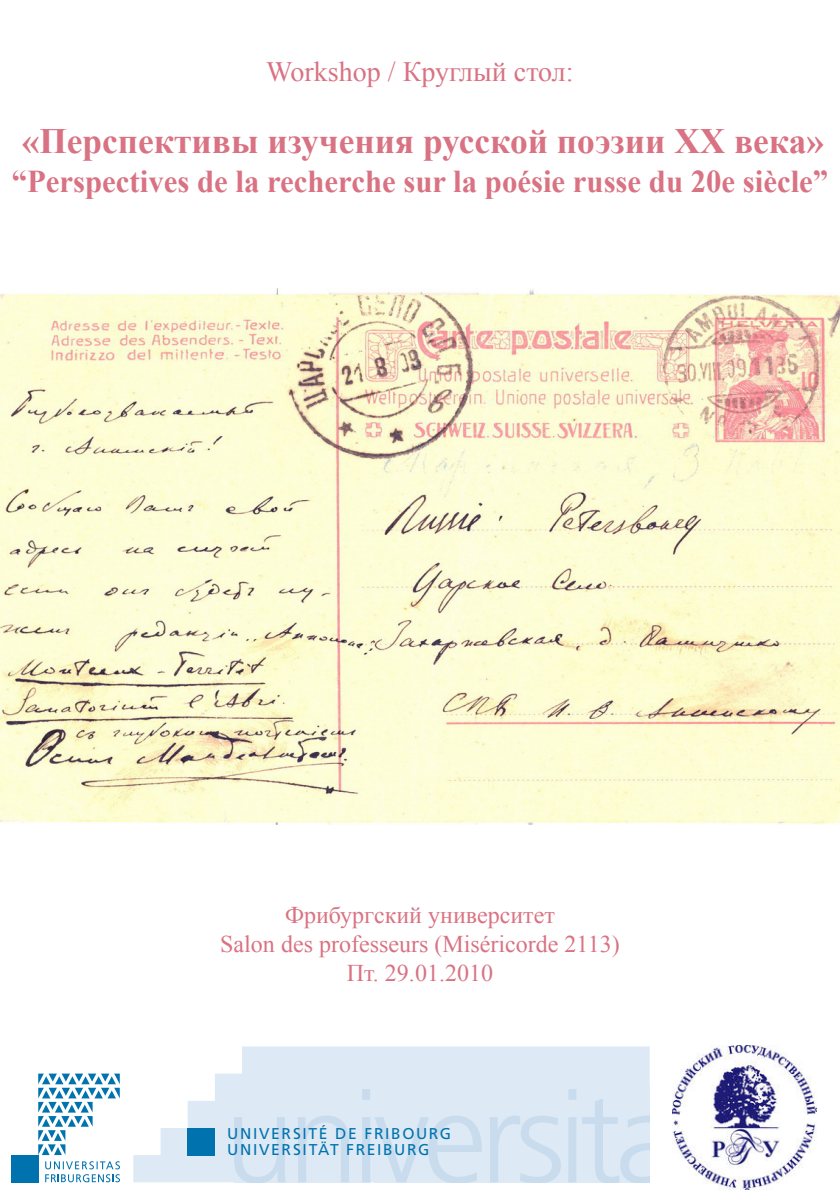
<style>
.page{position:relative;width:840px;height:1191px;background:#fff}
.page>*{position:absolute;margin:0;border:0;box-sizing:border-box;transform-origin:0 0}
.t1{font:700 35.6px "Times New Roman";color:#d97282}
.t2{font:700 31.6px "Times New Roman";color:#d97282}
.t3{font:28px "Times New Roman";color:#d97282}
.t4{font:24px "Times New Roman";color:#d97282}
.t5{font:15.6px/16.2px "Frutiger LT Std";letter-spacing:.105em;color:#0073ae}
</style>
<div class="page">
<img style="left:0;top:288px;width:839px;height:536px">
<svg style="left:133px;top:1046px;width:516px;height:136px;fill:#dde9f4"></svg>
<div style="left:188px;top:1128px;width:27px;height:27px;background:#0073ae"></div>
<svg style="left:45px;top:1161px;width:75px;height:21px"></svg>
<div style="left:11px;top:1155px;width:27px;height:27px;background:#0073ae"></div>
<svg style="left:38px;top:1073px;width:82px;height:82px"></svg>
<div style="left:234px;top:1089px;width:136px;height:93px;background:#dde9f4"></div>
<div style="left:374px;top:1085px;width:275px;height:97px;background:#dde9f4"></div>
<img style="left:672px;top:1045px;width:144px;height:144px">
<p class="t3" style="left:266px;top:53px;width:309px">Workshop / Круглый стол:</p>
<p class="t1" style="left:22px;top:117px;width:803px">«Перспективы изучения русской поэзии XX века»</p>
<p class="t2" style="left:12px;top:159px;width:817px">“Perspectives de la recherche sur la poésie russe du 20e siècle”</p>
<p class="t4" style="left:285px;top:898px;width:271px">Фрибургский университет</p>
<p class="t4" style="left:220px;top:927px;width:401px">Salon des professeurs (Miséricorde 2113)</p>
<p class="t4" style="left:347px;top:956px;width:148px">Пт. 29.01.2010</p>
<p class="t5" style="left:227px;top:1125px;width:225px">UNIVERSITÉ DE FRIBOURG<br>UNIVERSITÄT FREIBURG</p>
</div>
